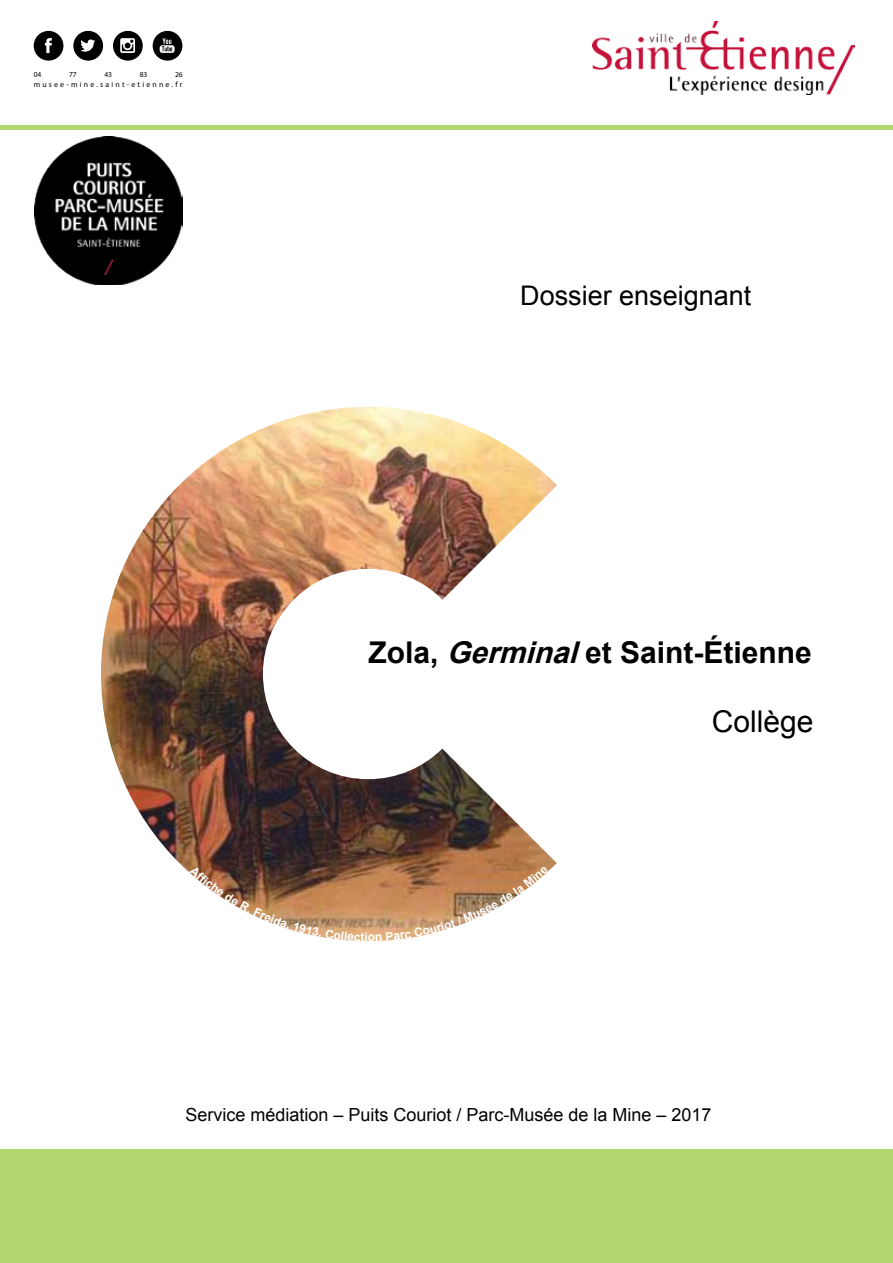
<style>
.page{position:relative;width:893px;height:1263px;background:#fff}
.page>*{position:absolute;margin:0;border:0;box-sizing:border-box;transform-origin:0 0}
.t1{font:700 30px "Arial";color:#000}
.t2{font:30px "Arial";color:#000}
.t3{font:27px "Arial";color:#000}
.t4{font:18px "Arial";color:#000}
.t5{font:700 12px "Arial";color:#fff}
.t6{font:7.8px "Myriad Pro";letter-spacing:.28em;color:#000}
.t7{font:7.5px "Myriad Pro";color:#000}
.s1{font-style:italic}
</style>
<div class="page">
<div style="left:34px;top:31px;width:29px;height:30px;background:#000;border-radius:50%"></div>
<svg style="left:45px;top:38px;width:7px;height:15px"></svg>
<div style="left:73px;top:31px;width:30px;height:30px;background:#000;border-radius:50%"></div>
<svg style="left:80px;top:39px;width:15px;height:13px"></svg>
<div style="left:153px;top:31px;width:29px;height:30px;background:#000;border-radius:50%"></div>
<svg style="left:160px;top:38px;width:15px;height:15px"></svg>
<div style="left:113px;top:31px;width:30px;height:30px;background:#000;border-radius:50%"></div>
<svg style="left:120px;top:38px;width:15px;height:15px"></svg>
<div style="left:0;top:1149px;width:893px;height:114px;background:#b4d670"></div>
<img style="left:34px;top:137px;width:149px;height:148px">
<div style="left:0;top:125px;width:893px;height:5px;background:#b4d670"></div>
<img style="left:101px;top:407px;width:456px;height:534px">
<img style="left:592px;top:21px;width:262px;height:74px">
<svg style="left:189px;top:866px;width:176px;height:75px"></svg>
<svg style="left:376px;top:866px;width:173px;height:75px"></svg>
<p class="t7" style="left:34px;top:69px;width:9px">04</p>
<p class="t7" style="left:69px;top:69px;width:9px">77</p>
<p class="t7" style="left:104px;top:69px;width:9px">43</p>
<p class="t7" style="left:140px;top:69px;width:9px">83</p>
<p class="t7" style="left:175px;top:69px;width:9px">26</p>
<p class="t6" style="left:34px;top:79px;width:150px">musee-mine.saint-etienne.fr</p>
<h2 class="t3" style="left:520px;top:277px;width:233px">Dossier enseignant</h2>
<h1 class="t1" style="left:368px;top:633px;width:445px">Zola, <span class="s1">Germinal</span>et Saint-Étienne</h1>
<p class="t5" style="left:365px;top:929px;width:12px">io</p>
<h1 class="t2" style="left:712px;top:701px;width:103px">Collège</h1>
<p class="t4" style="left:185px;top:1103px;width:528px">Service médiation – Puits Couriot / Parc-Musée de la Mine – 2017</p>
</div>
